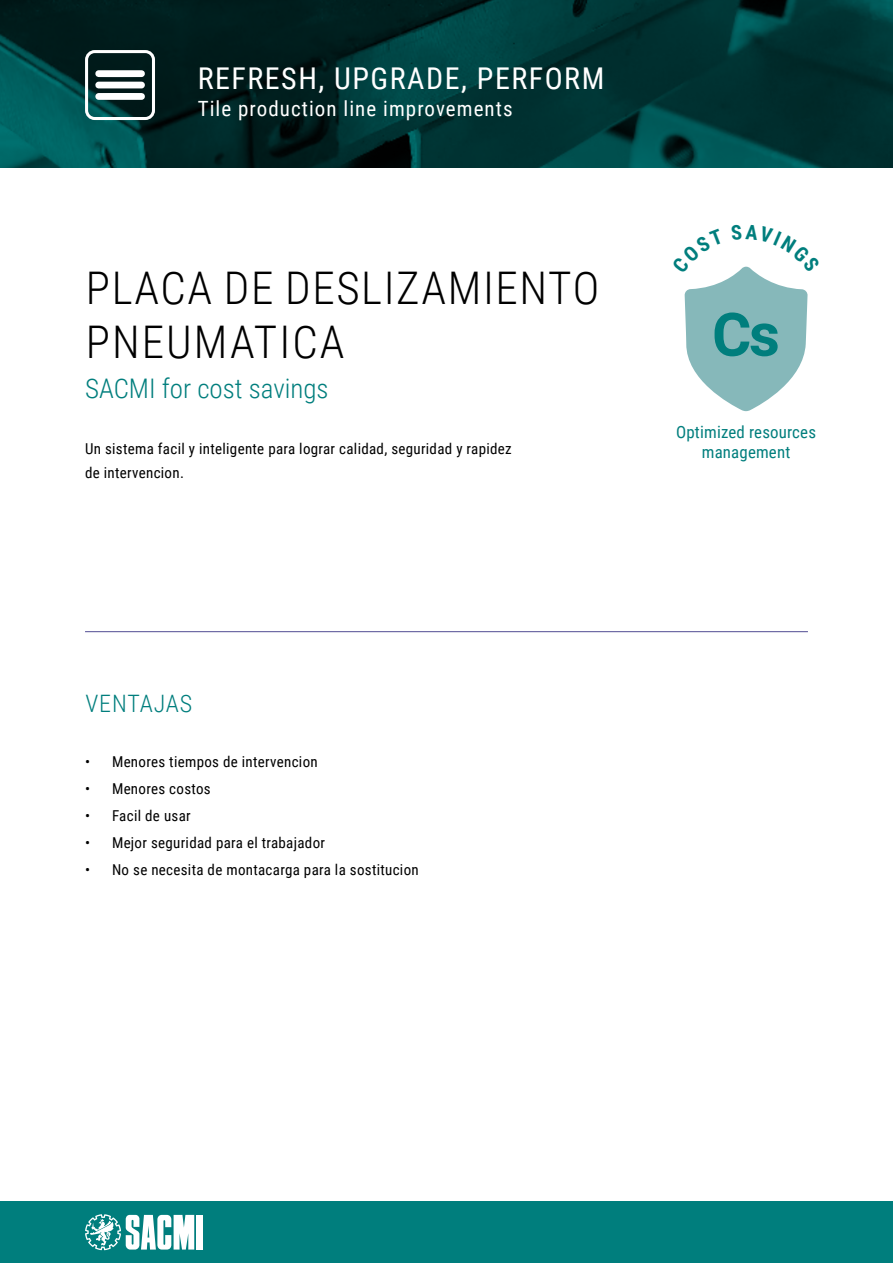
<style>
.page{position:relative;width:893px;height:1263px;background:#fff}
.page>*{position:absolute;margin:0;border:0;box-sizing:border-box;transform-origin:0 0}
.t1{font:300 45px/54px "Roboto Condensed";letter-spacing:.035em;color:#000}
.t2{font:30px "Roboto Condensed";letter-spacing:.05em;color:#fff}
.t3{font:300 27px "Roboto Condensed";color:#007e7d}
.t4{font:300 24px "Roboto Condensed";letter-spacing:.035em;color:#007e7d}
.t5{font:21px "Roboto Condensed";letter-spacing:.05em;color:#fff}
.t6{font:16.8px/20.2px "Roboto Condensed";letter-spacing:.01em;color:#007e7d;text-align:center}
.t7{font:15px/24px "Roboto Condensed";letter-spacing:.02em;color:#000}
</style>
<div class="page">
<div style="left:0;top:1201px;width:893px;height:62px;background:#007e7d"></div>
<div style="left:196px;top:1215px;width:6px;height:34px;background:#fff"></div>
<svg style="left:85px;top:1214px;width:109px;height:36px"></svg>
<hr style="left:85px;top:631px;width:723px;height:1px;background:#504c93">
<img style="left:0;top:0;width:893px;height:168px">
<div style="left:85px;top:50px;width:70px;height:70px;border:3px solid #fff;border-radius:8px"></div>
<svg style="left:95px;top:70px;width:51px;height:30px"></svg>
<svg style="left:684px;top:266px;width:124px;height:145px"></svg>
<h2 class="t2" style="left:198px;top:58px;width:408px">REFRESH, UPGRADE, PERFORM</h2>
<h3 class="t5" style="left:198px;top:94px;width:316px">Tile production line improvements</h3>
<h3 class="t5" style="left:198px;top:94px;width:177px">ATM improvements</h3>
<h3 class="t5" style="left:198px;top:94px;width:172px">K n improvements</h3>
<h1 class="t1" style="left:86px;top:259px;width:515px">PLACA DE DESLIZAMIENTO<br>PNEUMATICA</h1>
<h3 class="t3" style="left:85px;top:370px;width:245px">SACMI for cost savings</h3>
<p class="t7" style="left:85px;top:436px;width:428px">Un sistema facil y inteligente para lograr calidad, seguridad y rapidez de intervencion.</p>
<p class="t6" style="left:676px;top:421px;width:141px">Optimized resources management</p>
<h3 class="t4" style="left:85px;top:687px;width:108px">VENTAJAS</h3>
<p class="t7" style="left:85px;top:749px;width:234px">• Menores tiempos de intervencion</p>
<p class="t7" style="left:85px;top:776px;width:127px">• Menores costos</p>
<p class="t7" style="left:85px;top:803px;width:107px">• Facil de usar</p>
<p class="t7" style="left:85px;top:830px;width:242px">• Mejor seguridad para el trabajador</p>
<p class="t7" style="left:85px;top:857px;width:335px">• No se necesita de montacarga para la sostitucion</p>
</div>
